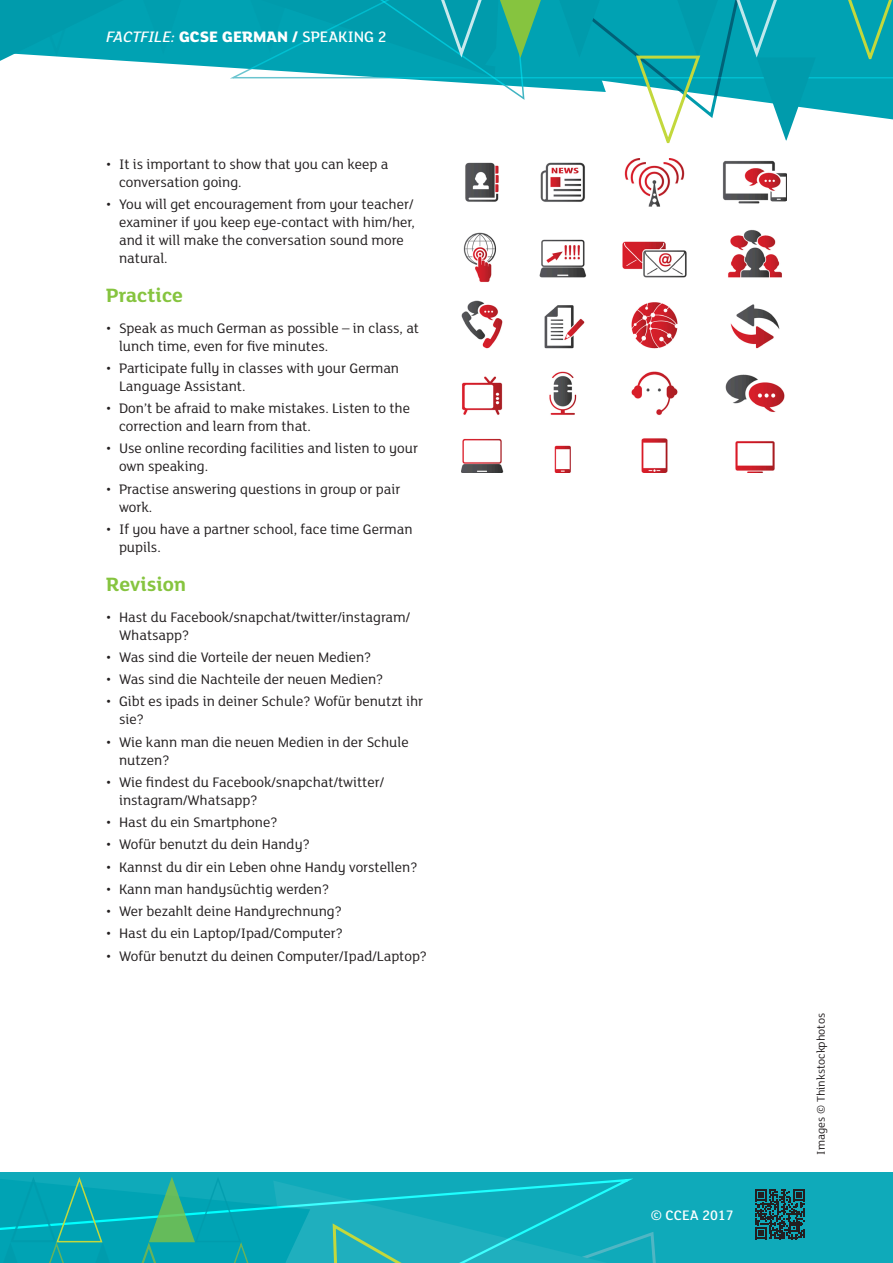
<style>
.page{position:relative;width:893px;height:1263px;background:#fff}
.page>*{position:absolute;margin:0;border:0;box-sizing:border-box;transform-origin:0 0}
.t1{font:700 21px "FS Lola";color:#86c43f}
.t2{font:800 16.5px "FS Lola";color:#fff}
.t3{font:15px/18px "FS Lola";color:#231f20}
.t4{font:500 15px "FS Lola";color:#fff}
.t5{font:12px "FS Lola";color:#231f20}
.s1{font-weight:500;font-style:italic}
.s2{font-weight:500}
</style>
<div class="page">
<div style="left:0;top:1172px;width:893px;height:91px;background:#0faaba"></div>
<div style="left:189px;top:0;width:36px;height:68px;background:#00a2b3"></div>
<svg style="left:0;top:0;width:189px;height:65px;background:#16a7b7"></svg>
<svg style="left:225px;top:0;width:668px;height:144px"></svg>
<svg style="left:0;top:1177px;width:805px;height:86px"></svg>
<img style="left:461px;top:158px;width:326px;height:314px">
<p class="t2" style="left:200px;top:25px;width:100px">SE GERMAN /</p>
<p class="t2" style="left:107px;top:26px;width:281px"><span class="s1">FACTFILE:</span> GCE HISTORY OF A<span class="s2">SPEAKING 2</span></p>
<p class="t3" style="left:119px;top:154px;width:271px;text-indent:-13px">• It is important to show that you can keep a conversation going.</p>
<p class="t3" style="left:119px;top:194px;width:297px;text-indent:-13px">• You will get encouragement from your teacher/ examiner if you keep eye-contact with him/her, and it will make the conversation sound more natural.</p>
<h2 class="t1" style="left:106px;top:281px;width:78px">Practice</h2>
<p class="t3" style="left:119px;top:318px;width:302px;text-indent:-13px">• Speak as much German as possible – in class, at lunch time, even for five minutes.</p>
<p class="t3" style="left:119px;top:358px;width:282px;text-indent:-13px">• Participate fully in classes with your German<br>Language Assistant.</p>
<p class="t3" style="left:119px;top:399px;width:293px;text-indent:-13px">• Don’t be afraid to make mistakes. Listen to the correction and learn from that.</p>
<p class="t3" style="left:119px;top:439px;width:300px;text-indent:-13px">• Use online recording facilities and listen to your own speaking.</p>
<p class="t3" style="left:119px;top:479px;width:283px;text-indent:-13px">• Practise answering questions in group or pair work.</p>
<p class="t3" style="left:119px;top:519px;width:295px;text-indent:-13px">• If you have a partner school, face time German pupils.</p>
<h2 class="t1" style="left:106px;top:570px;width:81px">Revision</h2>
<p class="t3" style="left:119px;top:607px;width:293px;text-indent:-13px">• Hast du Facebook/snapchat/twitter/instagram/<br>Whatsapp?</p>
<p class="t3" style="left:106px;top:647px;width:267px">• Was sind die Vorteile der neuen Medien?</p>
<p class="t3" style="left:106px;top:670px;width:279px">• Was sind die Nachteile der neuen Medien?</p>
<p class="t3" style="left:119px;top:692px;width:306px;text-indent:-13px">• Gibt es ipads in deiner Schule? Wofür benutzt ihr sie?</p>
<p class="t3" style="left:119px;top:732px;width:291px;text-indent:-13px">• Wie kann man die neuen Medien in der Schule nutzen?</p>
<p class="t3" style="left:119px;top:772px;width:266px;text-indent:-13px">• Wie findest du Facebook/snapchat/twitter/ instagram/Whatsapp?</p>
<p class="t3" style="left:106px;top:813px;width:173px">• Hast du ein Smartphone?</p>
<p class="t3" style="left:106px;top:835px;width:205px">• Wofür benutzt du dein Handy?</p>
<p class="t3" style="left:106px;top:857px;width:313px">• Kannst du dir ein Leben ohne Handy vorstellen?</p>
<p class="t3" style="left:106px;top:879px;width:224px">• Kann man handysüchtig werden?</p>
<p class="t3" style="left:106px;top:902px;width:237px">• Wer bezahlt deine Handyrechnung?</p>
<p class="t3" style="left:106px;top:924px;width:238px">• Hast du ein Laptop/Ipad/Computer?</p>
<p class="t3" style="left:106px;top:946px;width:322px">• Wofür benutzt du deinen Computer/Ipad/Laptop?</p>
<p class="t4" style="left:651px;top:1206px;width:84px">© CCEA 2017</p>
<p class="t5" style="left:813px;top:1154px;width:143px;rotate:-90deg">Images © Thinkstockphotos</p>
</div>
